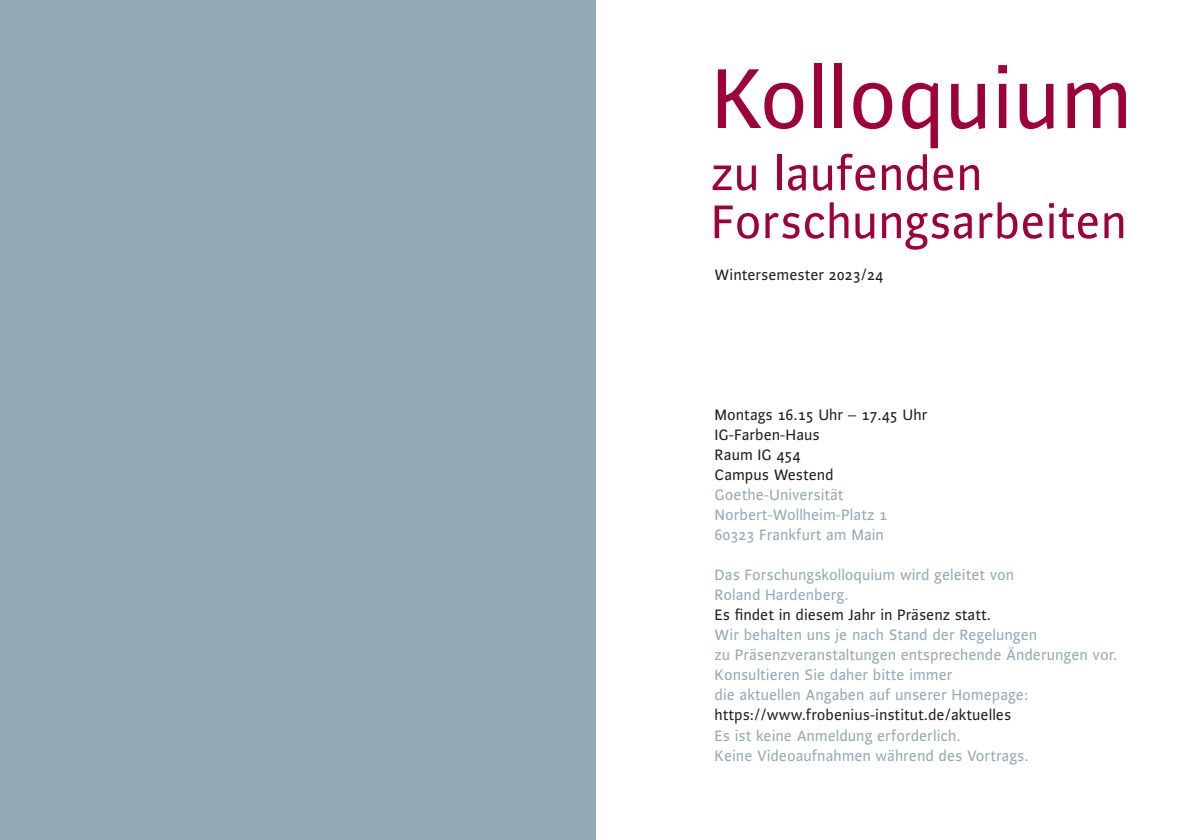
<style>
.page{position:relative;width:1191px;height:840px;background:#fff}
.page>*{position:absolute;margin:0;border:0;box-sizing:border-box;transform-origin:0 0}
.t1{font:90px "Alibi Roman Os F";color:#9d0138}
.t2{font:50px/48px "Alibi Roman Os F";color:#9d0138}
.t3{font:16px/20px "Alibi Roman Os F";color:#95a9b4}
.t4{font:16px/20px "Alibi Roman Os F";color:#231f20}
</style>
<div class="page">
<div style="left:0;top:0;width:595px;height:839px;background:#95a9b4"></div>
<h1 class="t1" style="left:710px;top:41px;width:423px">Kolloquium</h1>
<h2 class="t2" style="left:710px;top:148px;width:417px">zu laufenden<br>Forschungsarbeiten</h2>
<p class="t4" style="left:714px;top:264px;width:170px">Wintersemester 2023/24</p>
<p class="t4" style="left:714px;top:404px;width:214px">Montags 16.15 Uhr – 17.45 Uhr<br>IG-Farben-Haus<br>Raum IG 454<br>Campus Westend</p>
<p class="t3" style="left:714px;top:484px;width:174px">Goethe-U niversität<br>Norbert-Wollheim-Platz 1<br>60323 Frankfurt am Main</p>
<p class="t3" style="left:714px;top:564px;width:301px">Das Forschungskolloquium wird geleitet von<br>Roland Hardenberg.</p>
<p class="t4" style="left:714px;top:604px;width:278px">Es findet in diesem Jahr in Präsenz statt.</p>
<p class="t3" style="left:714px;top:624px;width:404px">Wir behalten uns je nach Stand der Regelungen<br>zu Präsenzveranstaltungen entsprechende Änderungen vor.<br>Konsultieren Sie daher bitte immer<br>die aktuellen Angaben auf unserer Homepage:</p>
<p class="t4" style="left:714px;top:704px;width:298px">https://www.frobenius-institut.de/aktuelles</p>
<p class="t3" style="left:714px;top:724px;width:316px">Es ist keine Anmeldung erforderlich.<br>Keine Videoaufnahmen während des Vortrags.</p>
</div>
